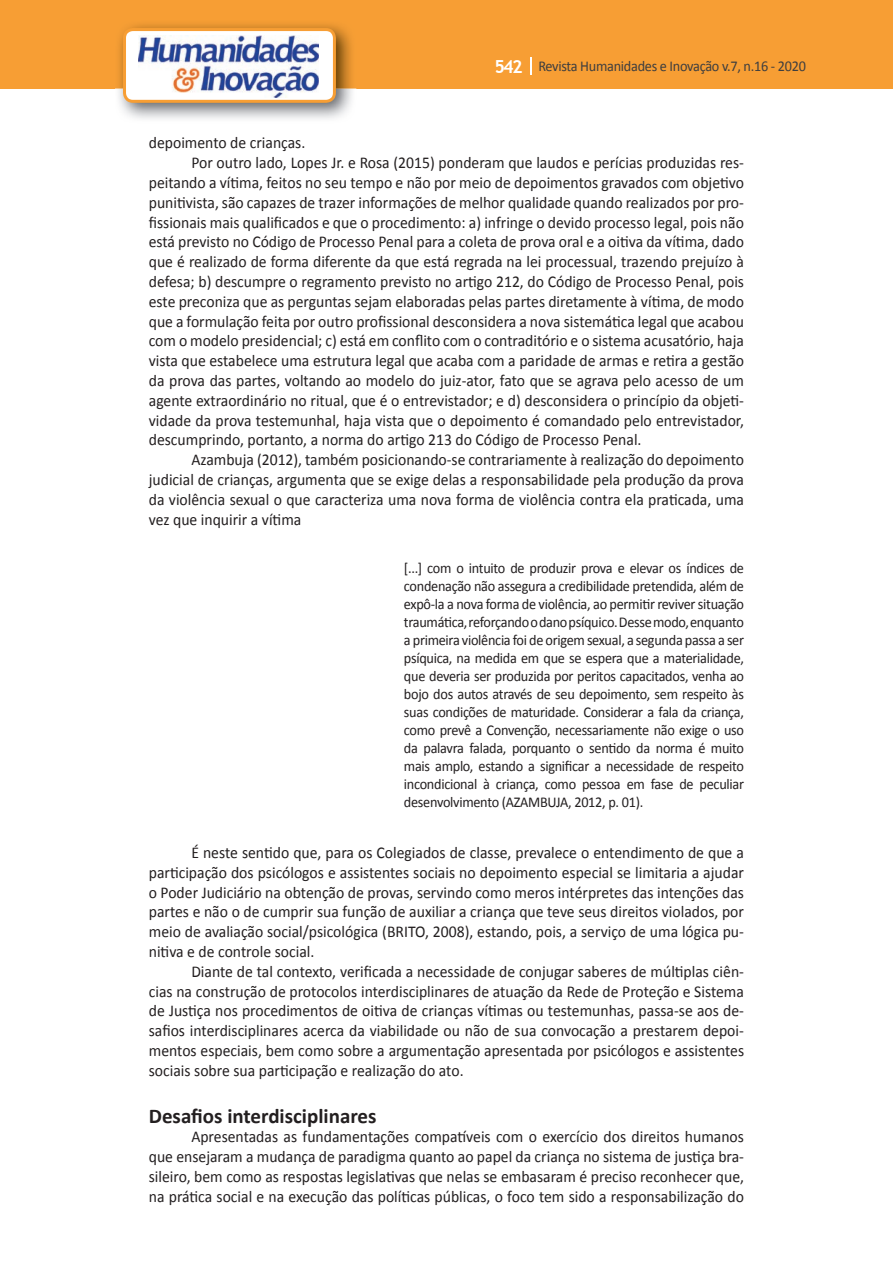
<style>
.page{position:relative;width:893px;height:1263px;background:#fff}
.page>*{position:absolute;margin:0;border:0;box-sizing:border-box;transform-origin:0 0}
.t1{font:700 21px "Calibri";color:#231f20}
.t2{font:16.5px/19.8px "Calibri";color:#231f20;text-align:justify;scale:.95 1}
.t3{font:15px/18px "Calibri";letter-spacing:-.02em;color:#231f20;text-align:justify;scale:.95 1}
.t4{font:15px "Calibri";letter-spacing:-.02em;color:#3e3e3f;scale:.95 1}
.s1{font-family:"Trebuchet MS";font-weight:700;font-size:18px;color:#fff}
</style>
<div class="page">
<div style="left:0;top:0;width:893px;height:88px;background:#f79e34"></div>
<svg style="left:530px;top:57px;width:2px;height:18px"></svg>
<img style="left:115px;top:24px;width:241px;height:95px">
<svg style="left:123px;top:28px;width:213px;height:75px"></svg>
<p class="t4" style="left:495px;top:57px;width:329px"><span class="s1">542</span> Revista Humanidades e Inovação v.7, n.16 - 2020</p>
<p class="t2" style="left:149px;top:133px;width:166px">depoimento de crianças.</p>
<p class="t2" style="left:191px;top:153px;width:583px">Por outro lado, Lopes Jr. e Rosa (2015) ponderam que laudos e perícias produzidas res-</p>
<p class="t2" style="left:149px;top:173px;width:628px">peitando a vítima, feitos no seu tempo e não por meio de depoimentos gravados com objetivo</p>
<p class="t2" style="left:149px;top:193px;width:628px">punitivista, são capazes de trazer informações de melhor qualidade quando realizados por pro-</p>
<p class="t2" style="left:149px;top:212px;width:628px">fissionais mais qualificados e que o procedimento: a) infringe o devido processo legal, pois não</p>
<p class="t2" style="left:149px;top:232px;width:628px">está previsto no Código de Processo Penal para a coleta de prova oral e a oitiva da vítima, dado</p>
<p class="t2" style="left:149px;top:252px;width:628px">que é realizado de forma diferente da que está regrada na lei processual, trazendo prejuízo à</p>
<p class="t2" style="left:149px;top:272px;width:628px">defesa; b) descumpre o regramento previsto no artigo 212, do Código de Processo Penal, pois</p>
<p class="t2" style="left:149px;top:292px;width:628px">este preconiza que as perguntas sejam elaboradas pelas partes diretamente à vítima, de modo</p>
<p class="t2" style="left:149px;top:311px;width:628px">que a formulação feita por outro profissional desconsidera a nova sistemática legal que acabou</p>
<p class="t2" style="left:149px;top:331px;width:628px">com o modelo presidencial; c) está em conflito com o contraditório e o sistema acusatório, haja</p>
<p class="t2" style="left:149px;top:351px;width:628px">vista que estabelece uma estrutura legal que acaba com a paridade de armas e retira a gestão</p>
<p class="t2" style="left:149px;top:371px;width:628px">da prova das partes, voltando ao modelo do juiz-ator, fato que se agrava pelo acesso de um</p>
<p class="t2" style="left:149px;top:391px;width:628px">agente extraordinário no ritual, que é o entrevistador; e d) desconsidera o princípio da objeti-</p>
<p class="t2" style="left:149px;top:410px;width:628px">vidade da prova testemunhal, haja vista que o depoimento é comandado pelo entrevistador,</p>
<p class="t2" style="left:149px;top:430px;width:520px">descumprindo, portanto, a norma do artigo 213 do Código de Processo Penal.</p>
<p class="t2" style="left:191px;top:450px;width:583px">Azambuja (2012), também posicionando-se contrariamente à realização do depoimento</p>
<p class="t2" style="left:149px;top:470px;width:628px">judicial de crianças, argumenta que se exige delas a responsabilidade pela produção da prova</p>
<p class="t2" style="left:149px;top:490px;width:628px">da violência sexual o que caracteriza uma nova forma de violência contra ela praticada, uma</p>
<p class="t2" style="left:149px;top:509px;width:162px">vez que inquirir a vítima</p>
<p class="t3" style="left:404px;top:559px;width:360px">[...] com o intuito de produzir prova e elevar os índices de condenação não assegura a credibilidade pretendida, além de expô-la a nova forma de violência, ao permitir reviver situação traumática, reforçando o dano psíquico. Desse modo, enquanto a primeira violência foi de origem sexual, a segunda passa a ser psíquica, na medida em que se espera que a materialidade, que deveria ser produzida por peritos capacitados, venha ao bojo dos autos através de seu depoimento, sem respeito às suas condições de maturidade. Considerar a fala da criança, como prevê a Convenção, necessariamente não exige o uso da palavra falada, porquanto o sentido da norma é muito mais amplo, estando a significar a necessidade de respeito incondicional à criança, como pessoa em fase de peculiar desenvolvimento (AZAMBUJA, 2012, p. 01).</p>
<p class="t2" style="left:149px;top:843px;width:628px;text-indent:43px">É neste sentido que, para os Colegiados de classe, prevalece o entendimento de que a participação dos psicólogos e assistentes sociais no depoimento especial se limitaria a ajudar o Poder Judiciário na obtenção de provas, servindo como meros intérpretes das intenções das partes e não o de cumprir sua função de auxiliar a criança que teve seus direitos violados, por meio de avaliação social/psicológica (BRITO, 2008), estando, pois, a serviço de uma lógica pu&shy;nitiva e de controle social.</p>
<p class="t2" style="left:149px;top:961px;width:628px;text-indent:43px">Diante de tal contexto, verificada a necessidade de conjugar saberes de múltiplas ciên&shy;cias na construção de protocolos interdisciplinares de atuação da Rede de Proteção e Sistema de Justiça nos procedimentos de oitiva de crianças vítimas ou testemunhas, passa-se aos de&shy;safios interdisciplinares acerca da viabilidade ou não de sua convocação a prestarem depoi&shy;mentos especiais, bem como sobre a argumentação apresentada por psicólogos e assistentes sociais sobre sua participação e realização do ato.</p>
<p class="t1" style="left:149px;top:1102px;width:229px">Desafios interdisciplinares</p>
<p class="t2" style="left:149px;top:1127px;width:628px;text-indent:43px">Apresentadas as fundamentações compatíveis com o exercício dos direitos humanos que ensejaram a mudança de paradigma quanto ao papel da criança no sistema de justiça bra&shy;sileiro, bem como as respostas legislativas que nelas se embasaram é preciso reconhecer que, na prática social e na execução das políticas públicas, o foco tem sido a responsabilização do</p>
</div>
